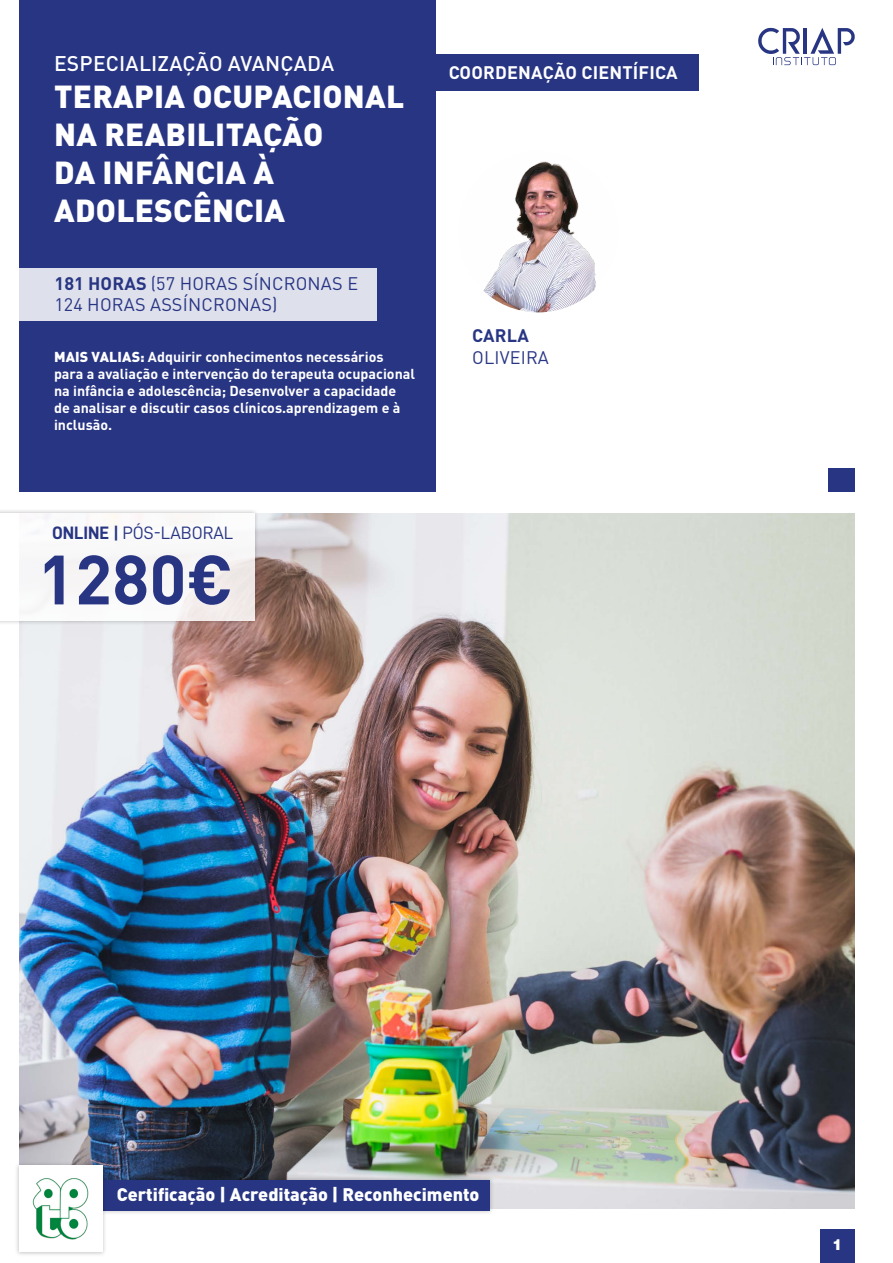
<style>
.page{position:relative;width:893px;height:1263px;background:#fff}
.page>*{position:absolute;margin:0;border:0;box-sizing:border-box;transform-origin:0 0}
.t1{font:700 68.55px "DIN Pro";color:#283583}
.t2{font:900 31.5px/37.8px "DIN Pro";letter-spacing:.01em;color:#fff}
.t3{font:500 21px "DIN Pro";letter-spacing:.01em;color:#fff}
.t4{font:18px/21.6px "DIN Pro";letter-spacing:.01em;color:#283583}
.t5{font:900 18px "DIN Pro";color:#fff}
.t6{font:700 18px "DIN Pro";letter-spacing:.01em;color:#fff}
.t7{font:18px "D DIN";color:#283583}
.t8{font:700 18px "DIN Pro";letter-spacing:.01em;color:#283583}
.t9{font:900 15px "Helvetica LT Std";color:#fff}
.t10{font:700 14.25px/17.1px "DIN Pro";color:#fff}
.s1{font-weight:700}
.s2{font-weight:900}
.s3{font-family:"D DIN Bold"}
</style>
<div class="page">
<div style="left:820px;top:1229px;width:35px;height:34px;background:#283583"></div>
<div style="left:424px;top:54px;width:275px;height:37px;background:#283583"></div>
<div style="left:19px;top:0;width:417px;height:492px;background:#283583"></div>
<img style="left:19px;top:513px;width:836px;height:696px">
<div style="left:0;top:268px;width:376px;height:52px;background:#dee0ec"></div>
<div style="left:0;top:509px;width:259px;height:116px;background:#000;opacity:.28"></div>
<div style="left:0;top:513px;width:254px;height:108px;background:linear-gradient(to right,#fcfcfd,#f5f2f1)"></div>
<img style="left:457px;top:150px;width:162px;height:162px;border-radius:81px">
<div style="left:829px;top:468px;width:26px;height:24px;background:#283583"></div>
<svg style="left:758px;top:28px;width:97px;height:37px"></svg>
<div style="left:98px;top:1175px;width:396px;height:40px;background:#000;opacity:.24"></div>
<div style="left:103px;top:1180px;width:387px;height:31px;background:#283583"></div>
<div style="left:14px;top:1161px;width:93px;height:96px;background:#000;opacity:.24"></div>
<div style="left:19px;top:1165px;width:84px;height:87px;background:#fff"></div>
<img style="left:32px;top:1178px;width:57px;height:62px">
<h3 class="t3" style="left:54px;top:49px;width:282px">ESPECIALIZAÇÃO AVANÇADA</h3>
<h2 class="t2" style="left:54px;top:77px;width:352px">TERAPIA OCUPACIONAL<br>NA REABILITAÇÃO<br>DA INFÂNCIA À<br>ADOLESCÊNCIA</h2>
<p class="t4" style="left:55px;top:272px;width:305px"><span class="s1">181 HORAS</span> (57 HORAS SÍNCRONAS E<br>124 HORAS ASSÍNCRONAS)</p>
<p class="t10" style="left:54px;top:347px;width:363px"><span class="s2">MAIS VALIAS:</span> Adquirir conhecimentos necessários para a avaliação e intervenção do terapeuta ocupacional na infância e adolescência; Desenvolver a capacidade de analisar e discutir casos clínicos.aprendizagem e à inclusão.</p>
<p class="t6" style="left:449px;top:60px;width:230px">COORDENAÇÃO CIENTÍFICA</p>
<p class="t8" style="left:472px;top:323px;width:58px">CARLA</p>
<p class="t4" style="left:472px;top:346px;width:78px">OLIVEIRA</p>
<p class="t7" style="left:52px;top:523px;width:183px"><span class="s3">ONLINE |</span> PÓS-LABORAL</p>
<h1 class="t1" style="left:38px;top:533px;width:197px">1280€</h1>
<p class="t5" style="left:117px;top:1182px;width:364px">Certificação | Acreditação | Reconhecimento</p>
<p class="t9" style="left:832px;top:1235px;width:12px">1</p>
</div>
